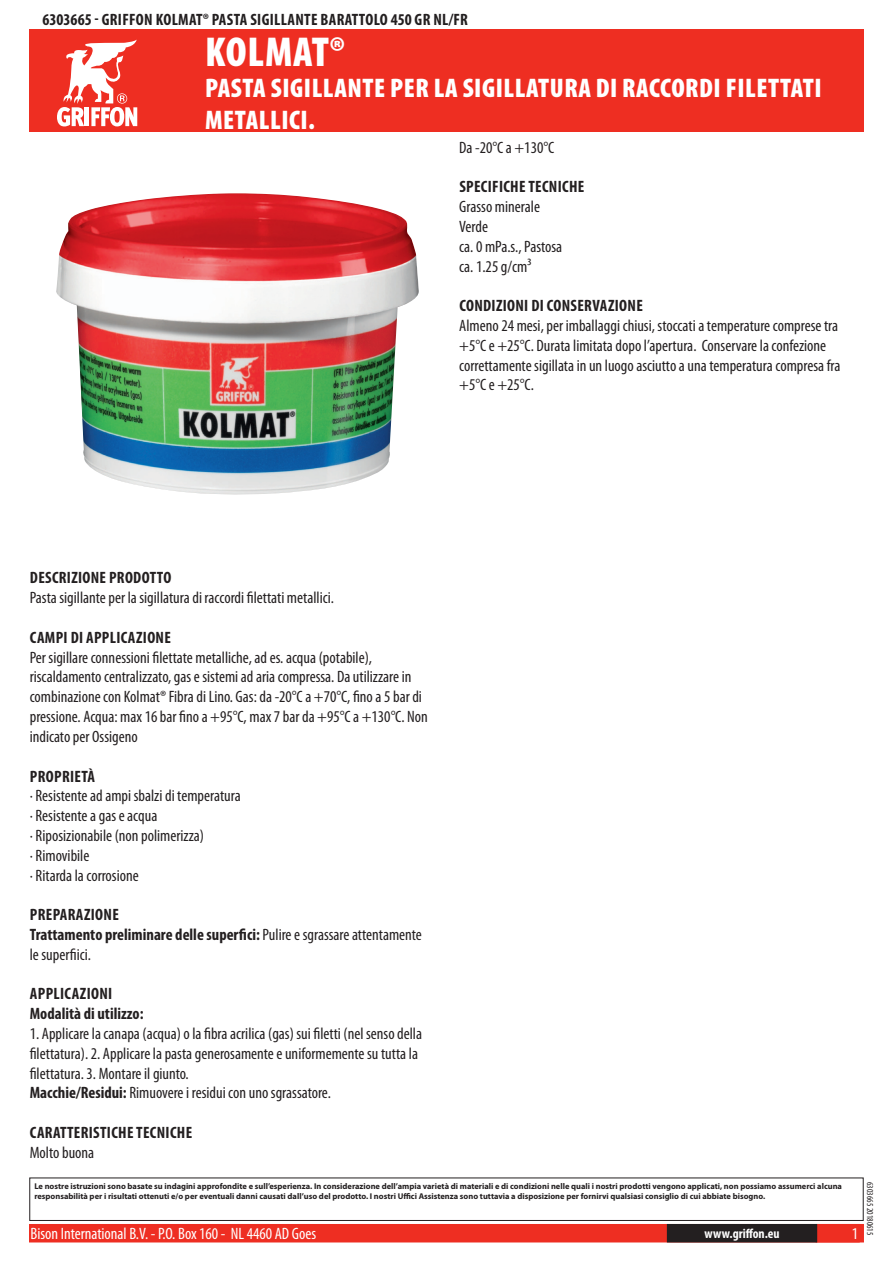
<style>
.page{position:relative;width:893px;height:1263px;background:#fff}
.page>*{position:absolute;margin:0;border:0;box-sizing:border-box;transform-origin:0 0}
.t1{font:900 condensed 42px "Myriad Pro";letter-spacing:.02em;color:#fff}
.t2{font:900 condensed 27px/32.4px "Myriad Pro";letter-spacing:.02em;color:#fff}
.t3{font:condensed 16.5px/19.8px "Myriad Pro";color:#231f20}
.t4{font:700 condensed 16.5px/19.8px "Myriad Pro";letter-spacing:.02em;color:#231f20}
.t5{font:condensed 16.5px "Myriad Pro";color:#fff}
.t6{font:700 condensed 13.5px "Myriad Pro";color:#fff}
.t7{font:condensed 9px "Myriad Pro";color:#231f20}
.t8{font:700 8.4px/10.1px "Myriad Pro";color:#231f20}
.s1{font-weight:400}
.s2{font-weight:700}
</style>
<div class="page">
<div style="left:30px;top:1225px;width:833px;height:17px;background:#ee2e22"></div>
<div style="left:29px;top:1224px;width:835px;height:18px;border:2px solid #ee2e22"></div>
<div style="left:816px;top:1224px;width:44px;height:18px;border:2px solid #ee2e22"></div>
<div style="left:668px;top:1225px;width:148px;height:17px;background:#231f20"></div>
<div style="left:667px;top:1224px;width:150px;height:18px;border:2px solid #231f20"></div>
<div style="left:29px;top:1177px;width:835px;height:44px;border:1px solid #231f20"></div>
<div style="left:30px;top:30px;width:834px;height:102px;background:#ee2e22"></div>
<svg style="left:57px;top:39px;width:80px;height:87px"></svg>
<img style="left:56px;top:193px;width:363px;height:302px">
<p class="t4" style="left:43px;top:9px;width:419px">6303665 - GRIFFON KOLMAT® PASTA SIGILLANTE BARATTOLO 450 GR NL/FR</p>
<h1 class="t1" style="left:205px;top:25px;width:142px">KOLMAT®</h1>
<h2 class="t2" style="left:205px;top:71px;width:618px">PASTA SIGILLANTE PER LA SIGILLATURA DI RACCORDI FILETTATI<br>METALLICI.</h2>
<p class="t3" style="left:459px;top:137px;width:96px">Da -20°C a +130°C</p>
<p class="t4" style="left:459px;top:177px;width:126px">SPECIFICHE TECNICHE</p>
<p class="t3" style="left:459px;top:197px;width:105px">Grasso minerale<br>Verde<br>ca. 0 mPa.s., Pastosa ca. 1.25 g/cm³</p>
<p class="t4" style="left:459px;top:295px;width:185px">CONDIZIONI DI CONSERVAZIONE</p>
<p class="t3" style="left:459px;top:315px;width:383px">Almeno 24 mesi, per imballaggi chiusi, stoccati a temperature comprese tra +5°C e +25°C. Durata limitata dopo l’apertura. Conservare la confezione correttamente sigillata in un luogo asciutto a una temperatura compresa fra +5°C e +25°C.</p>
<p class="t4" style="left:30px;top:568px;width:143px">DESCRIZIONE PRODOTTO</p>
<p class="t3" style="left:30px;top:588px;width:306px">Pasta sigillante per la sigillatura di raccordi filettati metallici.</p>
<p class="t4" style="left:30px;top:627px;width:143px">CAMPI DI APPLICAZIONE</p>
<p class="t3" style="left:30px;top:647px;width:400px">Per sigillare connessioni filettate metalliche, ad es. acqua (potabile), riscaldamento centralizzato, gas e sistemi ad aria compressa. Da utilizzare in combinazione con Kolmat® Fibra di Lino. Gas: da -20°C a +70°C, fino a 5 bar di pressione. Acqua: max 16 bar fino a +95°C, max 7 bar da +95°C a +130°C. Non indicato per Ossigeno</p>
<p class="t4" style="left:30px;top:766px;width:67px">PROPRIETÀ</p>
<p class="t3" style="left:30px;top:786px;width:213px">· Resistente ad ampi sbalzi di temperatura · Resistente a gas e acqua<br>· Riposizionabile (non polimerizza)<br>· Rimovibile<br>· Ritarda la corrosione</p>
<p class="t4" style="left:30px;top:904px;width:394px">PREPARAZIONE<br>TRATTAMENTO PRELIMINARE DELLE SUPERFICI: <span class="s1">Pulire e sgrassare attentamente le superfiici.</span></p>
<p class="t4" style="left:30px;top:983px;width:115px">APPLICAZIONI<br>MODALITÀ DI UTILIZZO:</p>
<p class="t3" style="left:30px;top:1023px;width:394px">1. Applicare la canapa (acqua) o la fibra acrilica (gas) sui filetti (nel senso della filettatura). 2. Applicare la pasta generosamente e uniformemente su tutta la filettatura. 3. Montare il giunto.<br><span class="s2">MACCHIE/RESIDUI:</span> Rimuovere i residui con uno sgrassatore.</p>
<p class="t4" style="left:30px;top:1122px;width:164px">CARATTERISTICHE TECNICHE</p>
<p class="t3" style="left:30px;top:1142px;width:66px">Molto buona</p>
<p class="t8" style="left:34px;top:1181px;width:809px">Le nostre istruzioni sono basate su indagini approfondite e sull’esperienza. In considerazione dell’ampia varietà di materiali e di condizioni nelle quali i nostri prodotti vengono applicati, non possiamo assumerci alcuna responsabilità per i risultati ottenuti e/o per eventuali danni causati dall’uso del prodotto. I nostri Uffici Assistenza sono tuttavia a disposizione per fornirvi qualsiasi consiglio di cui abbiate bisogno.</p>
<p class="t5" style="left:31px;top:1224px;width:287px">Bison International B.V. - P.O. Box 160 - NL 4460 AD Goes</p>
<p class="t6" style="left:704px;top:1225px;width:77px">WWW.GRIFFON.EU</p>
<p class="t5" style="left:852px;top:1224px;width:8px">1</p>
<p class="t7" style="left:875px;top:1182px;width:55px;rotate:90deg">6303665 20180615</p>
</div>
